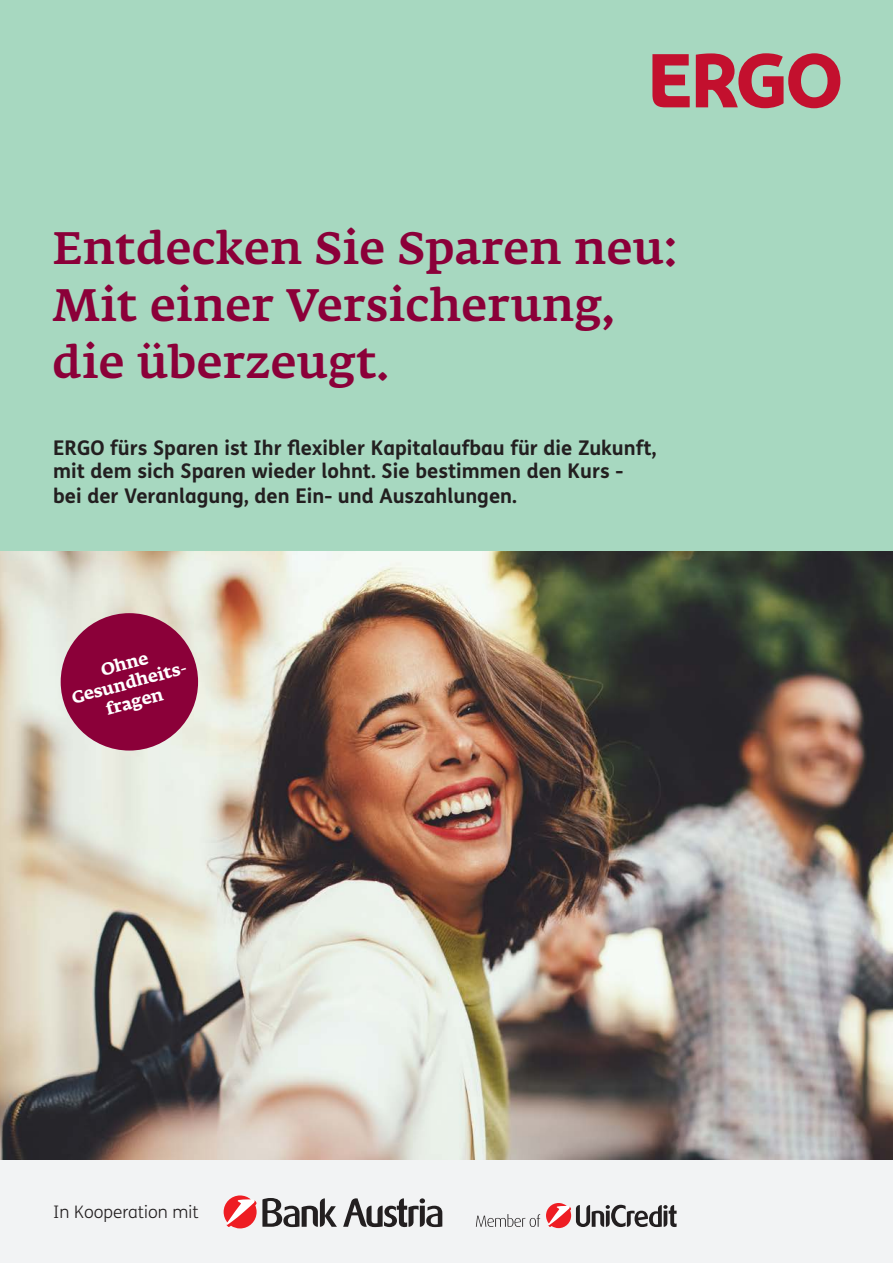
<style>
.page{position:relative;width:893px;height:1263px;background:#fff}
.page>*{position:absolute;margin:0;border:0;box-sizing:border-box;transform-origin:0 0}
.HEADLINE_3_Title_Fedra_Medium_30pt{font:500 45px "Fedra Serif A Pro";letter-spacing:.01em;color:#8b0039}
.Subline_FS_Me_Bold_13_5pt{font:700 20.25px/23.1px "FS Me";color:#231f20}
.Co-Balken_A4_FS_Me_Light_11_5pt{font:300 17.25px "FS Me";color:#231f20}
.t1{font:700 16.95px "Fedra Serif A Pro";color:#fff}
</style>
<div class="page">
<img style="left:0;top:551px;width:893px;height:610px">
<div style="left:0;top:0;width:893px;height:551px;background:#a7d8c0"></div>
<svg style="left:696px;top:53px;width:144px;height:55px"></svg>
<svg style="left:652px;top:54px;width:38px;height:53px"></svg>
<div style="left:61px;top:613px;width:137px;height:137px;background:#8b0039;border-radius:50%"></div>
<div style="left:0;top:1161px;width:893px;height:102px;background:#f2f3f4"></div>
<svg style="left:476px;top:1214px;width:64px;height:13px"></svg>
<svg style="left:546px;top:1203px;width:131px;height:25px"></svg>
<svg style="left:343px;top:1198px;width:99px;height:29px"></svg>
<svg style="left:224px;top:1195px;width:113px;height:33px"></svg>
<p class="HEADLINE_3_Title_Fedra_Medium_30pt" style="left:53px;top:222px;width:626px">Entdecken Sie Sparen neu:</p>
<p class="HEADLINE_3_Title_Fedra_Medium_30pt" style="left:53px;top:279px;width:563px">Mit einer Versicherung,</p>
<p class="HEADLINE_3_Title_Fedra_Medium_30pt" style="left:53px;top:337px;width:337px">die überzeugt.</p>
<p class="Subline_FS_Me_Bold_13_5pt" style="left:53px;top:435px;width:605px">ERGO fürs Sparen ist Ihr flexibler Kapitalaufbau für die Zukunft, mit dem sich Sparen wieder lohnt. Sie bestimmen den Kurs -</p>
<p class="Subline_FS_Me_Bold_13_5pt" style="left:53px;top:483px;width:465px">bei der Veranlagung, den Ein- und Auszahlungen.</p>
<p class="t1" style="left:99px;top:660px;width:50px;rotate:-15deg">Ohne</p>
<p class="t1" style="left:70px;top:688px;width:122px;rotate:-15deg">Gesundheits-</p>
<p class="t1" style="left:104px;top:699px;width:60px;rotate:-15deg">fragen</p>
<p class="Co-Balken_A4_FS_Me_Light_11_5pt" style="left:53px;top:1200px;width:147px">In Kooperation mit</p>
</div>
